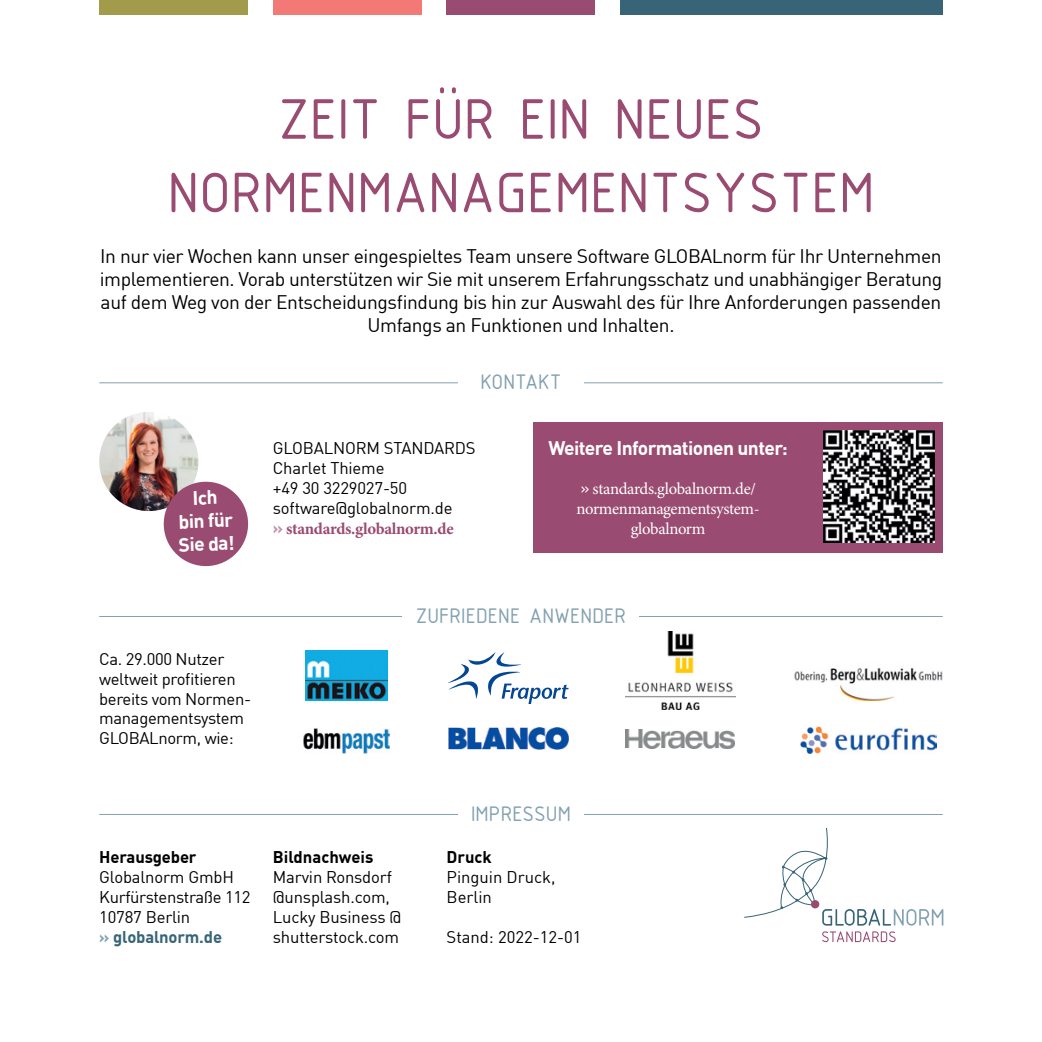
<style>
.page{position:relative;width:1042px;height:1042px;background:#fff}
.page>*{position:absolute;margin:0;border:0;box-sizing:border-box;transform-origin:0 0}
.t1{font:61.25px/73.5px "ISOCPEUR";color:#9a4b71;text-align:center}
.t2{font:22.75px "ISOCPEUR";color:#82a1b1}
.t3{font:19.25px/23.1px "DIN Offc";letter-spacing:-.02em;color:#000;text-align:center}
.t4{font:700 19.25px/23.1px "DIN Offc";letter-spacing:-.03em;color:#fff;text-align:center}
.t5{font:16.62px/19.9px "DIN Offc";letter-spacing:-.01em;color:#000}
.t6{font:16.62px/19.9px "Minion Pro";letter-spacing:-.02em;color:#fff;text-align:center}
.t7{font:700 16.62px "DIN Offc";color:#000}
.t8{font:700 16.62px "Minion Pro";letter-spacing:-.02em;color:#9a4b71}
.s1{font-family:"DIN Offc";color:#c390a8}
.s2{font-family:"DIN Offc"}
.s3{font-weight:700;color:#82a1b1}
.s4{font-weight:700;color:#386477}
</style>
<div class="page">
<div style="left:533px;top:422px;width:410px;height:130px;background:#9a4b71"></div>
<div style="left:273px;top:0;width:149px;height:14px;background:#f37977"></div>
<div style="left:620px;top:0;width:323px;height:14px;background:#386477"></div>
<div style="left:99px;top:0;width:149px;height:15px;background:#a29b4c"></div>
<div style="left:446px;top:0;width:149px;height:14px;background:#9a4b71"></div>
<hr style="left:99px;top:616px;width:844px;height:1px;background:#82a1b1">
<div style="left:403px;top:608px;width:236px;height:18px;background:#fff"></div>
<hr style="left:99px;top:382px;width:844px;height:1px;background:#82a1b1">
<div style="left:458px;top:375px;width:125px;height:16px;background:#fff"></div>
<img style="left:99px;top:412px;width:99px;height:99px;border-radius:50px">
<svg style="left:161px;top:479px;width:88px;height:88px"></svg>
<img style="left:823px;top:431px;width:112px;height:112px">
<hr style="left:99px;top:814px;width:844px;height:1px;background:#82a1b1">
<div style="left:458px;top:806px;width:125px;height:16px;background:#fff"></div>
<svg style="left:744px;top:828px;width:199px;height:97px"></svg>
<svg style="left:822px;top:931px;width:73px;height:11px"></svg>
<img style="left:305px;top:650px;width:83px;height:50px">
<img style="left:303px;top:728px;width:87px;height:26px">
<img style="left:448px;top:727px;width:120px;height:23px">
<svg style="left:448px;top:652px;width:120px;height:51px"></svg>
<img style="left:800px;top:726px;width:136px;height:28px">
<img style="left:794px;top:668px;width:149px;height:32px">
<img style="left:626px;top:730px;width:109px;height:18px">
<img style="left:626px;top:631px;width:109px;height:78px">
<h1 class="t1" style="left:168px;top:80px;width:708px">ZEIT FÜR EIN NEUES<br>NORMENMANAGEMENTSYSTEM</h1>
<p class="t3" style="left:100px;top:244px;width:844px">In nur vier Wochen kann unser eingespieltes Team unsere Software GLOBALnorm für Ihr Unternehmen implementieren. Vorab unterstützen wir Sie mit unserem Erfahrungsschatz und unabhängiger Beratung auf dem Weg von der Entscheidungsfindung bis hin zur Auswahl des für Ihre Anforderungen passenden Umfangs an Funktionen und Inhalten.</p>
<p class="t4" style="left:177px;top:486px;width:57px;rotate:-2deg">Ich<br>bin für<br>Sie da!</p>
<p class="t5" style="left:99px;top:648px;width:153px">Ca. 29.000 Nutzer weltweit profitieren bereits vom Normen&shy;managementsystem<br>GLOBALnorm, wie:</p>
<h2 class="t2" style="left:480px;top:367px;width:83px">KONTAKT</h2>
<p class="t5" style="left:273px;top:437px;width:204px">GLOBALNORM STANDARDS<br>Charlet Thieme<br>+49 30 3229027-50 software@globalnorm.de</p>
<p class="t8" style="left:273px;top:516px;width:182px"><span class="s1">»</span> standards.globalnorm.de</p>
<p class="t4" style="left:548px;top:435px;width:241px">Weitere Informationen unter:</p>
<p class="t6" style="left:576px;top:479px;width:185px"><span class="s2">»</span> standards.globalnorm.de/ normenmanagementsystem&shy;globalnorm</p>
<h2 class="t2" style="left:416px;top:601px;width:212px">ZUFRIEDENE ANWENDER</h2>
<p class="t7" style="left:99px;top:846px;width:99px">Herausgeber</p>
<p class="t5" style="left:99px;top:866px;width:153px">Globalnorm GmbH<br>Kurfürstenstraße 112<br>10787 Berlin<br><span class="s3">»</span> <span class="s4">globalnorm.de</span></p>
<p class="t7" style="left:273px;top:846px;width:102px">Bildnachweis</p>
<p class="t5" style="left:273px;top:866px;width:130px">Marvin Ronsdorf @unsplash.com,<br>Lucky Business @ shutterstock.com</p>
<h2 class="t2" style="left:471px;top:799px;width:101px">IMPRESSUM</h2>
<p class="t7" style="left:446px;top:846px;width:47px">Druck</p>
<p class="t5" style="left:446px;top:866px;width:111px">Pinguin Druck,<br>Berlin</p>
<p class="t5" style="left:446px;top:926px;width:137px">Stand: 2022-12-01</p>
</div>
